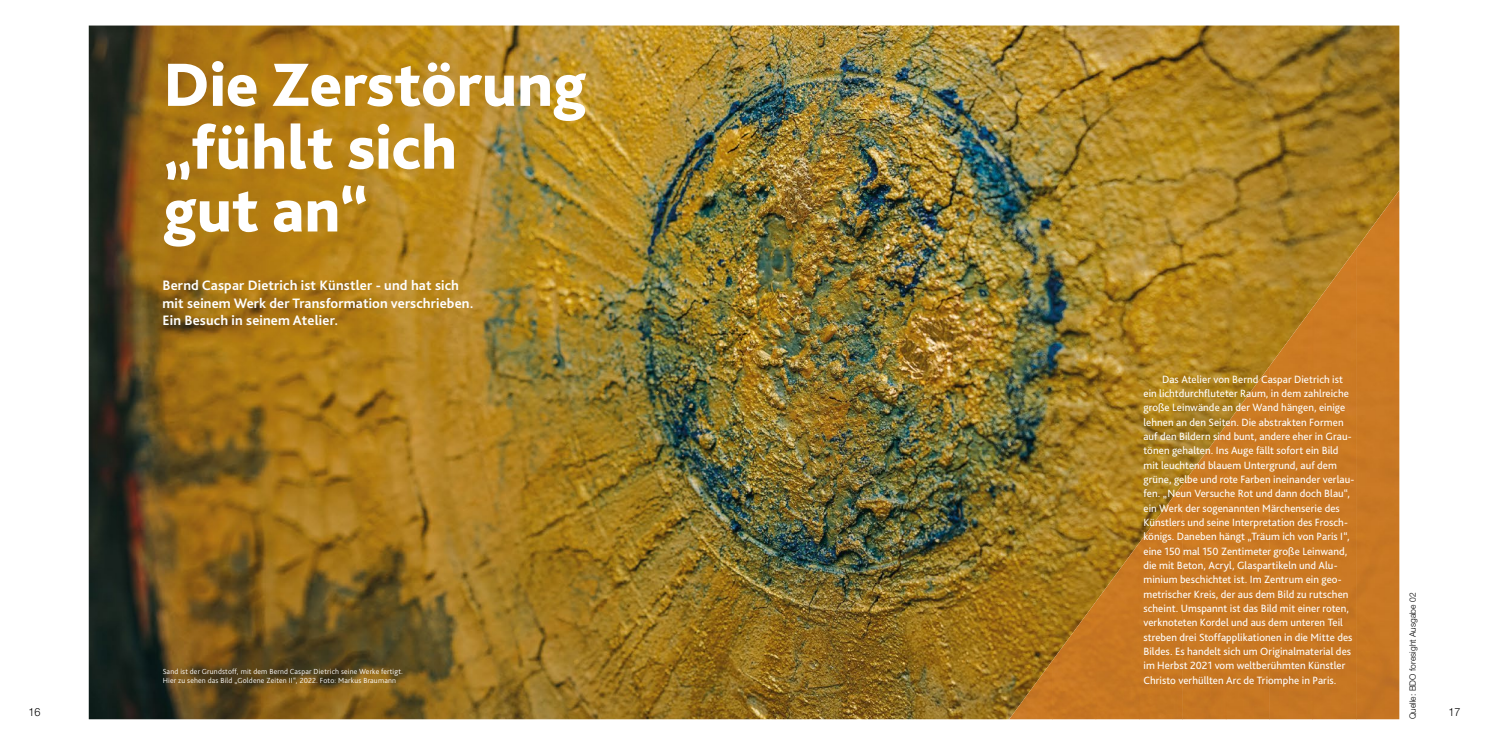
<style>
.page{position:relative;width:1489px;height:745px;background:#fff}
.page>*{position:absolute;margin:0;border:0;box-sizing:border-box;transform-origin:0 0}
.t1{font:800 63.88px/62.8px "Bliss Pro";color:#fff}
.t2{font:700 14.25px/17.6px "Bliss Pro";letter-spacing:.01em;color:#fff}
.t3{font:300 11.25px "Helvetica Neue LT Std";color:#000;scale:.96 1}
.t4{font:11px/14.2px "Bliss Pro";letter-spacing:.005em;color:#fff}
.t5{font:300 8.75px "Helvetica Neue LT Std";letter-spacing:.01em;color:#000;scale:.96 1}
.t6{font:300 7.75px/8.8px "Bliss Pro";letter-spacing:.02em;color:#fff}
</style>
<div class="page">
<img style="left:89px;top:26px;width:1310px;height:692px">
<img style="left:1355px;top:190px;width:44px;height:528px">
<img style="left:1312px;top:248px;width:44px;height:470px">
<img style="left:1269px;top:307px;width:43px;height:411px">
<img style="left:1225px;top:365px;width:44px;height:353px">
<img style="left:1182px;top:424px;width:44px;height:294px">
<img style="left:1138px;top:483px;width:44px;height:235px">
<img style="left:1095px;top:542px;width:44px;height:176px">
<img style="left:1051px;top:601px;width:45px;height:117px">
<img style="left:1009px;top:660px;width:43px;height:58px">
<h1 class="t1" style="left:163px;top:52px;width:424px">Die Zerstörung „fühlt sich<br>gut an“</h1>
<p class="t2" style="left:162px;top:276px;width:312px">Bernd Caspar Dietrich ist Künstler - und hat sich mit seinem Werk der Transformation verschrieben.<br>Ein Besuch in seinem Atelier.</p>
<p class="t4" style="left:1143px;top:371px;width:212px;text-indent:19px">Das Atelier von Bernd Caspar Dietrich ist ein lichtdurchfluteter Raum, in dem zahlreiche große Leinwände an der Wand hängen, einige lehnen an den Seiten. Die abstrakten Formen auf den Bildern sind bunt, andere eher in Grau&shy;tönen gehalten. Ins Auge fällt sofort ein Bild mit leuchtend blauem Untergrund, auf dem grüne, gelbe und rote Farben ineinander verlau&shy;fen. „Neun Versuche Rot und dann doch Blau“, ein Werk der sogenannten Märchenserie des Künstlers und seine Interpretation des Frosch&shy;königs. Daneben hängt „Träum ich von Paris I“, eine 150 mal 150 Zentimeter große Leinwand, die mit Beton, Acryl, Glaspartikeln und Alu&shy;minium beschichtet ist. Im Zentrum ein geo&shy;metrischer Kreis, der aus dem Bild zu rutschen scheint. Umspannt ist das Bild mit einer roten, verknoteten Kordel und aus dem unteren Teil streben drei Stoffapplikationen in die Mitte des Bildes. Es handelt sich um Originalmaterial des im Herbst 2021 vom weltberühmten Künstler Christo verhüllten Arc de Triomphe in Paris.</p>
<p class="t5" style="left:1407px;top:718px;width:134px;rotate:-90deg">Quelle: BDO foresight Ausgabe 02</p>
<p class="t6" style="left:163px;top:666px;width:242px">Sand ist der Grundstoff, mit dem Bernd Caspar Dietrich seine Werke fertigt.<br>Hier zu sehen das Bild „Goldene Zeiten II“, 2022. Foto: Markus Braumann</p>
<p class="t3" style="left:28px;top:704px;width:14px">16</p>
<p class="t3" style="left:1448px;top:704px;width:14px">17</p>
</div>
